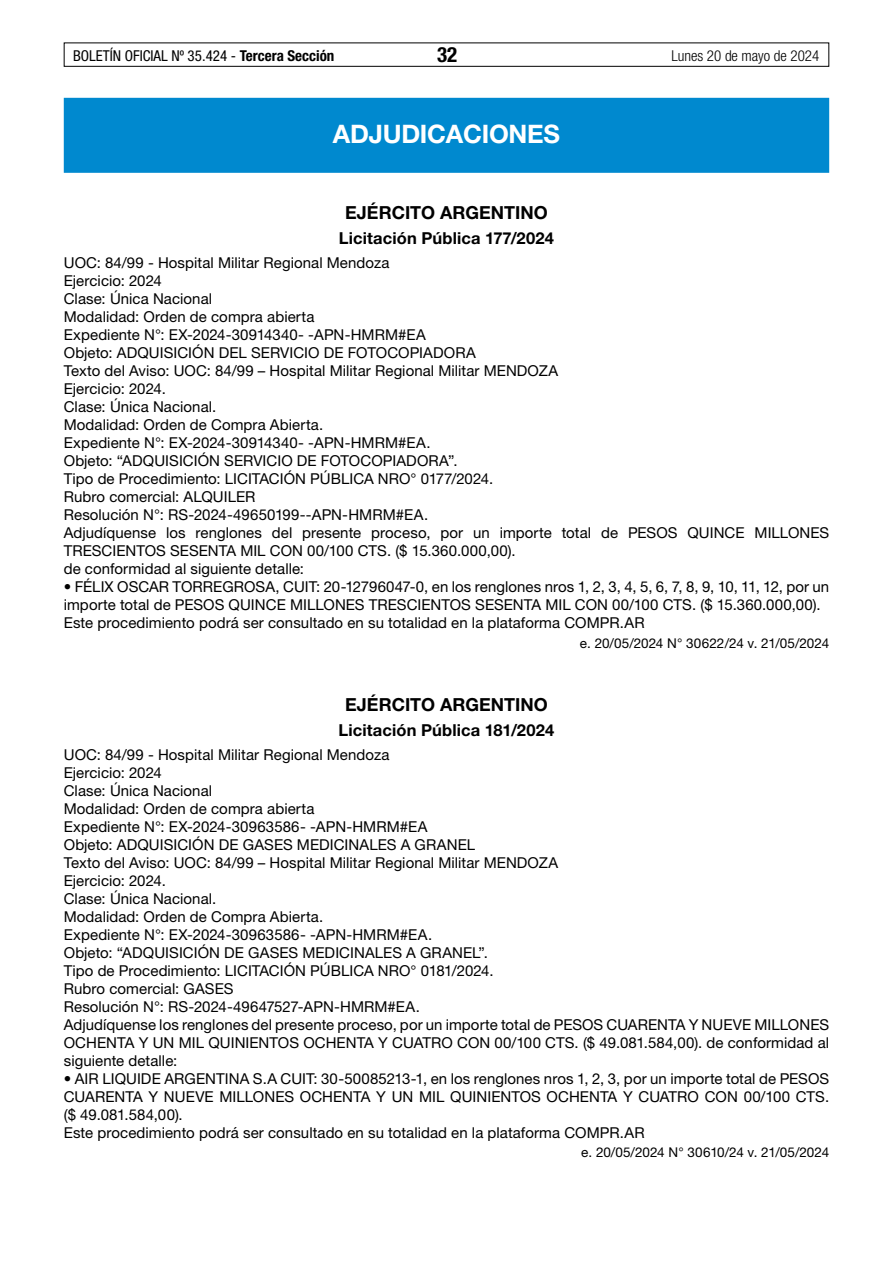
<style>
.page{position:relative;width:893px;height:1263px;background:#fff}
.page>*{position:absolute;margin:0;border:0;box-sizing:border-box;transform-origin:0 0}
.t1{font:700 25.5px "Helvetica Neue LT Std";letter-spacing:-.01em;color:#fff}
.t2{font:700 condensed 21px "Helvetica Neue LT Std";color:#000}
.t3{font:700 18px "Helvetica Neue LT Std";color:#000}
.t4{font:700 16.5px "Helvetica Neue LT Std";letter-spacing:.01em;color:#000}
.t5{font:15px/18px "Helvetica Neue LT Std";letter-spacing:.005em;color:#000}
.t6{font:condensed 15px "Helvetica Neue LT Std";color:#000}
.t7{font:300 condensed 15px "Helvetica Neue LT Std";color:#000}
.t8{font:13.5px "Helvetica Neue LT Std";letter-spacing:-.005em;color:#000}
.s1{font-weight:700}
</style>
<div class="page">
<div style="left:64px;top:43px;width:765px;height:24px;border:1px solid #000"></div>
<div style="left:64px;top:98px;width:765px;height:75px;background:#0089cf"></div>
<p class="t6" style="left:73px;top:47px;width:263px">BOLETÍN OFICIAL Nº 35.424 - <span class="s1">Tercera Sección</span></p>
<h2 class="t2" style="left:437px;top:42px;width:22px">32</h2>
<p class="t7" style="left:671px;top:47px;width:149px">Lunes 20 de mayo de 2024</p>
<h1 class="t1" style="left:333px;top:118px;width:229px">ADJUDICACIONES</h1>
<p class="t3" style="left:345px;top:202px;width:204px">EJÉRCITO ARGENTINO</p>
<p class="t4" style="left:339px;top:228px;width:217px">Licitación Pública 177/2024</p>
<p class="t5" style="left:64px;top:254px;width:767px">UOC: 84/99 - Hospital Militar Regional Mendoza<br>Ejercicio: 2024<br>Clase: Única Nacional<br>Modalidad: Orden de compra abierta<br>Expediente N°: EX-2024-30914340- -APN-HMRM#EA<br>Objeto: ADQUISICIÓN DEL SERVICIO DE FOTOCOPIADORA<br>Texto del Aviso: UOC: 84/99 – Hospital Militar Regional Militar MENDOZA<br>Ejercicio: 2024.<br>Clase: Única Nacional.<br>Modalidad: Orden de Compra Abierta.<br>Expediente N°: EX-2024-30914340- -APN-HMRM#EA.<br>Objeto: “ADQUISICIÓN SERVICIO DE FOTOCOPIADORA”.<br>Tipo de Procedimiento: LICITACIÓN PÚBLICA NRO° 0177/2024.<br>Rubro comercial: ALQUILER<br>Resolución N°: RS-2024-49650199--APN-HMRM#EA.<br>Adjudíquense los renglones del presente proceso, por un importe total de PESOS QUINCE MILLONES TRESCIENTOS SESENTA MIL CON 00/100 CTS. ($ 15.360.000,00).<br>de conformidad al siguiente detalle:</p>
<p class="t5" style="left:64px;top:578px;width:767px">• FÉLIX OSCAR TORREGROSA, CUIT: 20-12796047-0, en los renglones nros 1, 2, 3, 4, 5, 6, 7, 8, 9, 10, 11, 12, por un importe total de PESOS QUINCE MILLONES TRESCIENTOS SESENTA MIL CON 00/100 CTS. ($ 15.360.000,00).<br>Este procedimiento podrá ser consultado en su totalidad en la plataforma COMPR.AR</p>
<p class="t8" style="left:580px;top:635px;width:251px">e. 20/05/2024 N° 30622/24 v. 21/05/2024</p>
<p class="t3" style="left:345px;top:694px;width:204px">EJÉRCITO ARGENTINO</p>
<p class="t4" style="left:339px;top:719px;width:217px">Licitación Pública 181/2024</p>
<p class="t5" style="left:64px;top:745px;width:767px">UOC: 84/99 - Hospital Militar Regional Mendoza<br>Ejercicio: 2024<br>Clase: Única Nacional<br>Modalidad: Orden de compra abierta<br>Expediente N°: EX-2024-30963586- -APN-HMRM#EA<br>Objeto: ADQUISICIÓN DE GASES MEDICINALES A GRANEL<br>Texto del Aviso: UOC: 84/99 – Hospital Militar Regional Militar MENDOZA<br>Ejercicio: 2024.<br>Clase: Única Nacional.<br>Modalidad: Orden de Compra Abierta.<br>Expediente N°: EX-2024-30963586- -APN-HMRM#EA.<br>Objeto: “ADQUISICIÓN DE GASES MEDICINALES A GRANEL”.<br>Tipo de Procedimiento: LICITACIÓN PÚBLICA NRO° 0181/2024.<br>Rubro comercial: GASES<br>Resolución N°: RS-2024-49647527-APN-HMRM#EA.<br>Adjudíquense los renglones del presente proceso, por un importe total de PESOS CUARENTA Y NUEVE MILLONES OCHENTA Y UN MIL QUINIENTOS OCHENTA Y CUATRO CON 00/100 CTS. ($ 49.081.584,00). de conformidad al siguiente detalle:</p>
<p class="t5" style="left:64px;top:1069px;width:767px">• AIR LIQUIDE ARGENTINA S.A CUIT: 30-50085213-1, en los renglones nros 1, 2, 3, por un importe total de PESOS CUARENTA Y NUEVE MILLONES OCHENTA Y UN MIL QUINIENTOS OCHENTA Y CUATRO CON 00/100 CTS. ($ 49.081.584,00).<br>Este procedimiento podrá ser consultado en su totalidad en la plataforma COMPR.AR</p>
<p class="t8" style="left:581px;top:1144px;width:249px">e. 20/05/2024 N° 30610/24 v. 21/05/2024</p>
</div>
